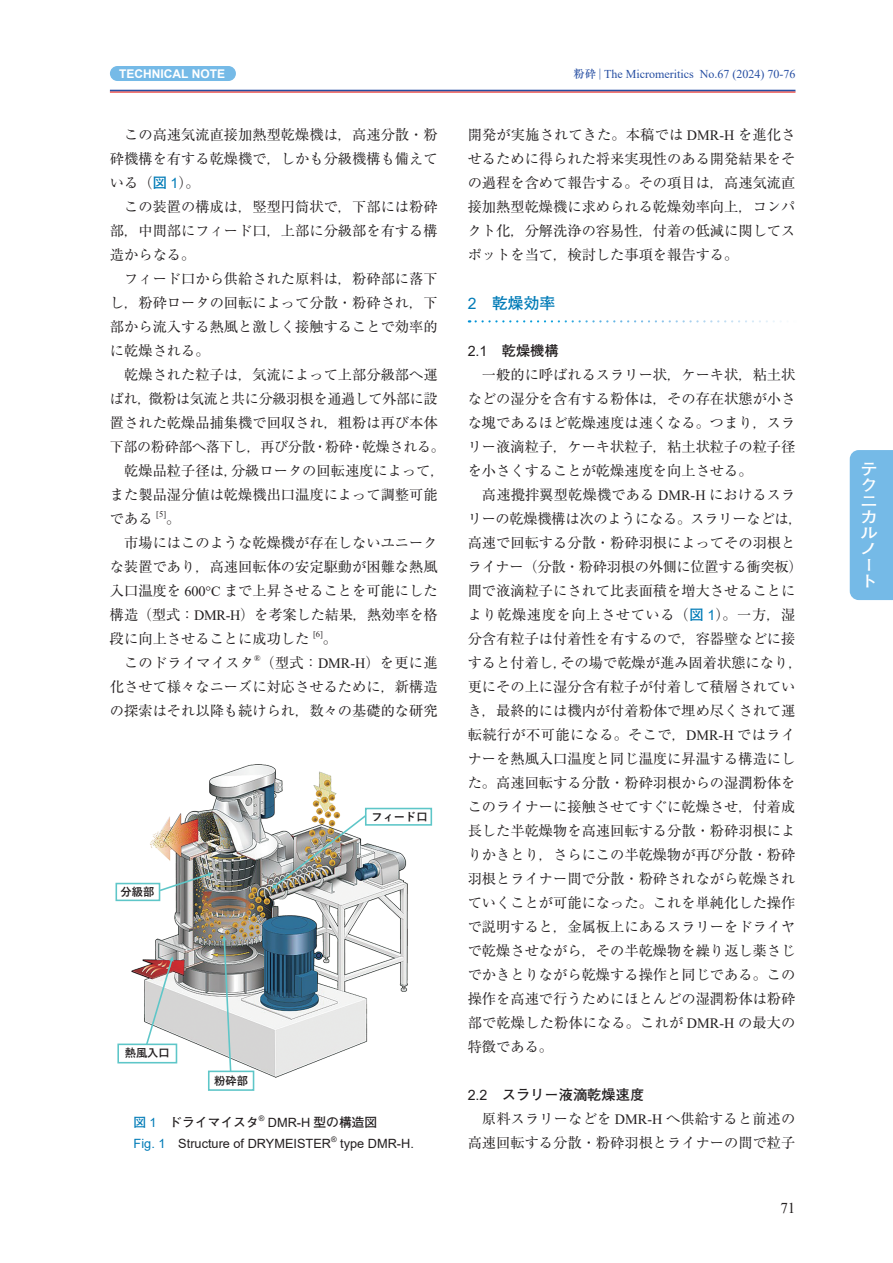
<style>
.page{position:relative;width:893px;height:1263px;background:#fff}
.page>*{position:absolute;margin:0;border:0;box-sizing:border-box;transform-origin:0 0}
.t1{font:700 16.05px/16px "Futo Go B101 Pro";color:#fff;scale:1.12 1}
.t2{font:700 15.75px "Futo Go B101 Pro";color:#007bb7}
.t3{font:15px "Times New Roman";color:#231f20}
.t4{font:14.25px/24px "Ryumin Pr 6";color:#231f20;text-align:justify}
.t5{font:14.25px "Ryumin Pr 6";letter-spacing:-.02em;color:#231f20}
.t6{font:700 14.25px "Futo Go B101 Pro";color:#231f20}
.t7{font:12.75px/20.7px "Arial";color:#231f20}
.t8{font:700 12.75px "Futo Go B101 Pro";color:#231f20}
.t9{font:12px "Times New Roman";color:#264ea2}
.t10{font:700 12px "Arial";color:#fff}
.t11{font:700 11.25px "Yu Gothic";color:#231f20}
.t12{font:8.55px "Times New Roman";color:#231f20}
.t13{font:7.65px "Arial";color:#231f20}
.s1{font-family:"Ryumin Pro";font-weight:500;font-size:11.25px}
.s2{font-family:"Futo Go B101 Pro";font-weight:700;color:#007bb7}
.s3{font-family:"Arial";color:#007bb7}
.s4{font-family:"Times New Roman"}
.s5{color:#007bb7}
.s6{font-family:"Arial";font-weight:400;color:#007bb7}
.s7{font-family:"Futo Go B101 Pro";font-weight:700}
.s8{font-family:"Arial";font-weight:400}
</style>
<div class="page">
<div style="left:110px;top:66px;width:126px;height:15px;background:#75bae7;border-radius:8px"></div>
<hr style="left:110px;top:90px;width:685px;height:1px;background:#264ea2">
<hr style="left:110px;top:91px;width:685px;height:2px;background:#ee423d">
<div style="left:850px;top:450px;width:43px;height:150px;background:#75bae7"></div>
<svg style="left:476px;top:320px;width:306px;height:2px"></svg>
<img style="left:131px;top:764px;width:277px;height:314px">
<div style="left:366px;top:808px;width:65px;height:17px;background:#fff"></div>
<div style="left:365px;top:808px;width:67px;height:18px;border:2px solid #5ec6c8"></div>
<img style="left:272px;top:814px;width:96px;height:75px">
<div style="left:209px;top:1071px;width:45px;height:19px;background:#fff"></div>
<div style="left:208px;top:1070px;width:46px;height:21px;border:2px solid #5ec6c8"></div>
<svg style="left:222px;top:935px;width:10px;height:138px"></svg>
<div style="left:118px;top:1044px;width:58px;height:19px;background:#fff"></div>
<div style="left:117px;top:1043px;width:60px;height:20px;border:2px solid #5ec6c8"></div>
<svg style="left:145px;top:956px;width:29px;height:90px"></svg>
<div style="left:116px;top:883px;width:44px;height:17px;background:#fff"></div>
<div style="left:115px;top:883px;width:45px;height:18px;border:2px solid #5ec6c8"></div>
<svg style="left:158px;top:872px;width:55px;height:20px"></svg>
<p class="t10" style="left:119px;top:65px;width:107px">TECHNICAL NOTE</p>
<p class="t9" style="left:573px;top:66px;width:223px"><span class="s1">粉砕</span> | The Micromeritics No.67 (2024) 70-76</p>
<p class="t4" style="left:110px;top:122px;width:329px;text-indent:14px">この高速気流直接加熱型乾燥機は，高速分散・粉砕機構を有する乾燥機で，しかも分級機構も備えている（<span class="s2">図</span> <span class="s3">1</span>）。</p>
<p class="t4" style="left:110px;top:194px;width:329px;text-indent:14px">この装置の構成は，竪型円筒状で，下部には粉砕部，中間部にフィード口，上部に分級部を有する構造からなる。</p>
<p class="t4" style="left:110px;top:266px;width:329px;text-indent:14px">フィード口から供給された原料は，粉砕部に落下し，粉砕ロータの回転によって分散・粉砕され，下部から流入する熱風と激しく接触することで効率的に乾燥される。</p>
<p class="t4" style="left:124px;top:362px;width:315px">乾燥された粒子は，気流によって上部分級部へ運</p>
<p class="t4" style="left:110px;top:386px;width:329px">ばれ，微粉は気流と共に分級羽根を通過して外部に設</p>
<p class="t4" style="left:110px;top:410px;width:329px">置された乾燥品捕集機で回収され，粗粉は再び本体</p>
<p class="t5" style="left:110px;top:436px;width:336px">下部の粉砕部へ落下し，再び分散・粉砕・乾燥される。</p>
<p class="t4" style="left:124px;top:458px;width:322px">乾燥品粒子径は，分級ロータの回転速度によって，</p>
<p class="t4" style="left:110px;top:482px;width:329px">また製品湿分値は乾燥機出口温度によって調整可能</p>
<p class="t4" style="left:110px;top:506px;width:44px">である</p>
<p class="t12" style="left:156px;top:508px;width:11px">[5]</p>
<p class="t4" style="left:166px;top:506px;width:16px">。</p>
<p class="t4" style="left:124px;top:530px;width:315px">市場にはこのような乾燥機が存在しないユニーク</p>
<p class="t4" style="left:110px;top:554px;width:329px">な装置であり，高速回転体の安定駆動が困難な熱風</p>
<p class="t4" style="left:110px;top:578px;width:329px">入口温度を <span class="s4">600°C</span> まで上昇させることを可能にした</p>
<p class="t4" style="left:110px;top:602px;width:329px">構造（型式：<span class="s4">DMR-H</span>）を考案した結果，熱効率を格</p>
<p class="t4" style="left:110px;top:626px;width:201px">段に向上させることに成功した</p>
<p class="t12" style="left:313px;top:628px;width:11px">[6]</p>
<p class="t4" style="left:323px;top:626px;width:16px">。</p>
<p class="t4" style="left:124px;top:650px;width:131px">このドライマイスタ</p>
<p class="t12" style="left:254px;top:652px;width:8px">®</p>
<p class="t4" style="left:110px;top:650px;width:329px;text-indent:151px">（型式：<span class="s4">DMR-H</span>）を更に進化させて様々なニーズに対応させるために，新構造の探索はそれ以降も続けられ，数々の基礎的な研究</p>
<p class="t11" style="left:121px;top:885px;width:35px">分級部</p>
<p class="t11" style="left:125px;top:1047px;width:46px">熱風入口</p>
<p class="t11" style="left:214px;top:1074px;width:35px">粉砕部</p>
<p class="t11" style="left:371px;top:810px;width:58px">フィード口</p>
<p class="t8" style="left:134px;top:1112px;width:127px"><span class="s5">図</span> <span class="s6">1</span>　ドライマイスタ</p>
<p class="t13" style="left:259px;top:1113px;width:7px">®</p>
<p class="t7" style="left:134px;top:1112px;width:245px;text-indent:134px">DMR-H <span class="s7">型の構造図<br></span><span class="s5">Fig. 1</span> Structure of DRYMEISTER</p>
<p class="t13" style="left:331px;top:1134px;width:7px">®</p>
<p class="t7" style="left:340px;top:1133px;width:75px">type DMR-H.</p>
<p class="t4" style="left:468px;top:122px;width:329px">開発が実施されてきた。本稿では <span class="s4">DMR-H</span> を進化させるために得られた将来実現性のある開発結果をその過程を含めて報告する。その項目は，高速気流直接加熱型乾燥機に求められる乾燥効率向上，コンパクト化，分解洗浄の容易性，付着の低減に関してスポットを当て，検討した事項を報告する。</p>
<p class="t2" style="left:468px;top:291px;width:89px"><span class="s8">2</span>　乾燥効率</p>
<p class="t6" style="left:468px;top:339px;width:93px"><span class="s8">2.1</span>　乾燥機構</p>
<p class="t4" style="left:468px;top:362px;width:329px;text-indent:14px">一般的に呼ばれるスラリー状，ケーキ状，粘土状などの湿分を含有する粉体は，その存在状態が小さな塊であるほど乾燥速度は速くなる。つまり，スラリー液滴粒子，ケーキ状粒子，粘土状粒子の粒子径を小さくすることが乾燥速度を向上させる。</p>
<p class="t4" style="left:468px;top:482px;width:336px;text-align:left;text-indent:14px">高速攪拌翼型乾燥機である <span class="s4">DMR-H</span> におけるスラリーの乾燥機構は次のようになる。スラリーなどは，高速で回転する分散・粉砕羽根によってその羽根とライナー（分散・粉砕羽根の外側に位置する衝突板）間で液滴粒子にされて比表面積を増大させることにより乾燥速度を向上させている（<span class="s2">図</span> <span class="s3">1</span>）。一方，湿分含有粒子は付着性を有するので，容器壁などに接すると付着し，その場で乾燥が進み固着状態になり，更にその上に湿分含有粒子が付着して積層されていき，最終的には機内が付着粉体で埋め尽くされて運転続行が不可能になる。そこで，<span class="s4">DMR-H</span> ではライナーを熱風入口温度と同じ温度に昇温する構造にした。高速回転する分散・粉砕羽根からの湿潤粉体をこのライナーに接触させてすぐに乾燥させ，付着成長した半乾燥物を高速回転する分散・粉砕羽根によりかきとり，さらにこの半乾燥物が再び分散・粉砕羽根とライナー間で分散・粉砕されながら乾燥されていくことが可能になった。これを単純化した操作で説明すると，金属板上にあるスラリーをドライヤで乾燥させながら，その半乾燥物を繰り返し薬さじでかきとりながら乾燥する操作と同じである。この操作を高速で行うためにほとんどの湿潤粉体は粉砕部で乾燥した粉体になる。これが <span class="s4">DMR-H</span> の最大の特徴である。</p>
<p class="t6" style="left:468px;top:1083px;width:178px"><span class="s8">2.2</span>　スラリー液滴乾燥速度</p>
<p class="t4" style="left:468px;top:1106px;width:329px;text-align:right">原料スラリーなどを <span class="s4">DMR-H</span> へ供給すると前述の高速回転する分散・粉砕羽根とライナーの間で粒子</p>
<p class="t3" style="left:780px;top:1198px;width:16px">71</p>
<p class="t1" style="left:860px;top:459px;width:17px">テクニカルノート</p>
</div>
